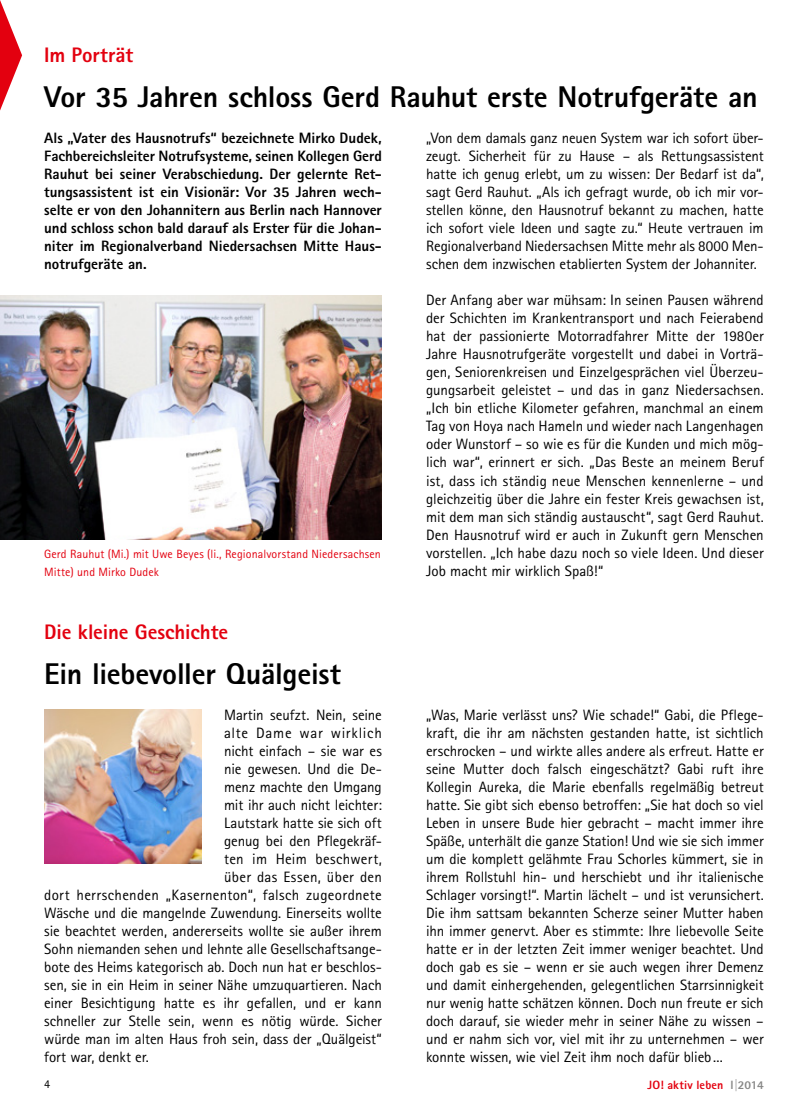
<style>
.page{position:relative;width:808px;height:1106px;background:#fff}
.page>*{position:absolute;margin:0;border:0;box-sizing:border-box;transform-origin:0 0}
.t1{font:800 30px "Agfa Rotis Sans Serif";letter-spacing:-.01em;color:#000}
.t2{font:800 21px "Agfa Rotis Sans Serif";letter-spacing:-.005em;color:#e3000f}
.t3{font:15px/18px "Agfa Rotis Sans Serif";letter-spacing:-.005em;color:#000;text-align:justify}
.t4{font:800 15px/18px "Agfa Rotis Sans Serif";color:#000;text-align:justify}
.t5{font:15px "Agfa Rotis Sans Serif";letter-spacing:.02em;color:#000}
.t6{font:15px "Agfa Rotis Sans Serif";letter-spacing:.015em;color:#000}
.t7{font:15px "Agfa Rotis Sans Serif";letter-spacing:.045em;color:#000}
.t8{font:12px/18px "Agfa Rotis Sans Serif";letter-spacing:.01em;color:#e3000f}
.t9{font:800 12px "Agfa Rotis Sans Serif";letter-spacing:.01em;color:#e3000f}
.t10{font:12px "Agfa Rotis Sans Serif";color:#000}
.s1{color:#878786}
</style>
<div class="page">
<img style="left:0;top:295px;width:382px;height:244px">
<img style="left:44px;top:709px;width:158px;height:154px">
<svg style="left:0;top:0;width:22px;height:111px"></svg>
<h2 class="t2" style="left:44px;top:42px;width:90px">Im Porträt</h2>
<h1 class="t1" style="left:44px;top:78px;width:715px">Vor 35 Jahren schloss Gerd Rauhut erste Notrufgeräte an</h1>
<p class="t4" style="left:44px;top:129px;width:339px">Als „Vater des Hausnotrufs“ bezeichnete Mirko Dudek, Fachbereichsleiter Notrufsysteme, seinen Kollegen Gerd Rauhut bei seiner Verabschiedung. Der gelernte Ret&shy;tungsassistent ist ein Visionär: Vor 35 Jahren wech&shy;selte er von den Johannitern aus Berlin nach Hannover und schloss schon bald darauf als Erster für die Johan&shy;niter im Regionalverband Niedersachsen Mitte Haus&shy;notrufgeräte an.</p>
<p class="t3" style="left:426px;top:129px;width:339px">„Von dem damals ganz neuen System war ich sofort über&shy;zeugt. Sicherheit für zu Hause – als Rettungsassistent hatte ich genug erlebt, um zu wissen: Der Bedarf ist da“, sagt Gerd Rauhut. „Als ich gefragt wurde, ob ich mir vor&shy;stellen könne, den Hausnotruf bekannt zu machen, hatte ich sofort viele Ideen und sagte zu.“ Heute vertrauen im Regionalverband Niedersachsen Mitte mehr als 8000 Men&shy;schen dem inzwischen etablierten System der Johanniter.</p>
<p class="t3" style="left:426px;top:291px;width:339px">Der Anfang aber war mühsam: In seinen Pausen während der Schichten im Krankentransport und nach Feierabend hat der passionierte Motorradfahrer Mitte der 1980er Jahre Hausnotrufgeräte vorgestellt und dabei in Vorträ&shy;gen, Seniorenkreisen und Einzelgesprächen viel Überzeu&shy;gungsarbeit geleistet – und das in ganz Niedersachsen. „Ich bin etliche Kilometer gefahren, manchmal an einem Tag von Hoya nach Hameln und wieder nach Langenhagen oder Wunstorf – so wie es für die Kunden und mich mög&shy;lich war“, erinnert er sich. „Das Beste an meinem Beruf ist, dass ich ständig neue Menschen kennenlerne – und gleichzeitig über die Jahre ein fester Kreis gewachsen ist, mit dem man sich ständig austauscht“, sagt Gerd Rauhut.<br>Den Hausnotruf wird er auch in Zukunft gern Menschen vorstellen. „Ich habe dazu noch so viele Ideen. Und dieser Job macht mir wirklich Spaß!“</p>
<p class="t8" style="left:44px;top:544px;width:338px">Gerd Rauhut (Mi.) mit Uwe Beyes (li., Regionalvorstand Niedersachsen<br>Mitte) und Mirko Dudek</p>
<h2 class="t2" style="left:44px;top:618px;width:186px">Die kleine Geschichte</h2>
<h1 class="t1" style="left:44px;top:654px;width:298px">Ein liebevoller Quälgeist</h1>
<p class="t3" style="left:224px;top:705px;width:159px">Martin seufzt. Nein, seine</p>
<p class="t7" style="left:224px;top:723px;width:159px">alte Dame war wirklich</p>
<p class="t3" style="left:224px;top:741px;width:159px">nicht einfach – sie war es</p>
<p class="t3" style="left:224px;top:759px;width:159px">nie gewesen. Und die De-</p>
<p class="t3" style="left:224px;top:777px;width:159px">menz machte den Umgang</p>
<p class="t3" style="left:224px;top:795px;width:159px">mit ihr auch nicht leichter:</p>
<p class="t3" style="left:224px;top:813px;width:159px">Lautstark hatte sie sich oft</p>
<p class="t3" style="left:224px;top:831px;width:159px">genug bei den Pflegekräf-</p>
<p class="t6" style="left:224px;top:849px;width:159px">ten im Heim beschwert,</p>
<p class="t6" style="left:224px;top:867px;width:159px">über das Essen, über den</p>
<p class="t5" style="left:44px;top:885px;width:339px">dort herrschenden „Kasernenton“, falsch zugeordnete</p>
<p class="t3" style="left:44px;top:903px;width:339px">Wäsche und die mangelnde Zuwendung. Einerseits wollte</p>
<p class="t3" style="left:44px;top:921px;width:339px">sie beachtet werden, andererseits wollte sie außer ihrem</p>
<p class="t3" style="left:44px;top:939px;width:339px">Sohn niemanden sehen und lehnte alle Gesellschaftsange-</p>
<p class="t3" style="left:44px;top:957px;width:339px">bote des Heims kategorisch ab. Doch nun hat er beschlos-</p>
<p class="t3" style="left:44px;top:975px;width:339px">sen, sie in ein Heim in seiner Nähe umzuquartieren. Nach</p>
<p class="t3" style="left:44px;top:993px;width:339px">einer Besichtigung hatte es ihr gefallen, und er kann</p>
<p class="t3" style="left:44px;top:1011px;width:339px">schneller zur Stelle sein, wenn es nötig würde. Sicher</p>
<p class="t3" style="left:44px;top:1029px;width:339px">würde man im alten Haus froh sein, dass der „Quälgeist“</p>
<p class="t3" style="left:44px;top:1047px;width:106px">fort war, denkt er.</p>
<p class="t3" style="left:426px;top:705px;width:339px">„Was, Marie verlässt uns? Wie schade!“ Gabi, die Pflege&shy;kraft, die ihr am nächsten gestanden hatte, ist sichtlich erschrocken – und wirkte alles andere als erfreut. Hatte er seine Mutter doch falsch eingeschätzt? Gabi ruft ihre Kollegin Aureka, die Marie ebenfalls regelmäßig betreut hatte. Sie gibt sich ebenso betroffen: „Sie hat doch so viel Leben in unsere Bude hier gebracht – macht immer ihre Späße, unterhält die ganze Station! Und wie sie sich immer um die komplett gelähmte Frau Schorles kümmert, sie in ihrem Rollstuhl hin- und herschiebt und ihr italienische Schlager vorsingt!“. Martin lächelt – und ist verunsichert.<br>Die ihm sattsam bekannten Scherze seiner Mutter haben ihn immer genervt. Aber es stimmte: Ihre liebevolle Seite hatte er in der letzten Zeit immer weniger beachtet. Und doch gab es sie – wenn er sie auch wegen ihrer Demenz und damit einhergehenden, gelegentlichen Starrsinnigkeit nur wenig hatte schätzen können. Doch nun freute er sich doch darauf, sie wieder mehr in seiner Nähe zu wissen – und er nahm sich vor, viel mit ihr zu unternehmen – wer konnte wissen, wie viel Zeit ihm noch dafür blieb...</p>
<p class="t10" style="left:44px;top:1077px;width:7px">4</p>
<p class="t9" style="left:648px;top:1076px;width:118px">JO! aktiv leben <span class="s1">I|2014</span></p>
</div>
